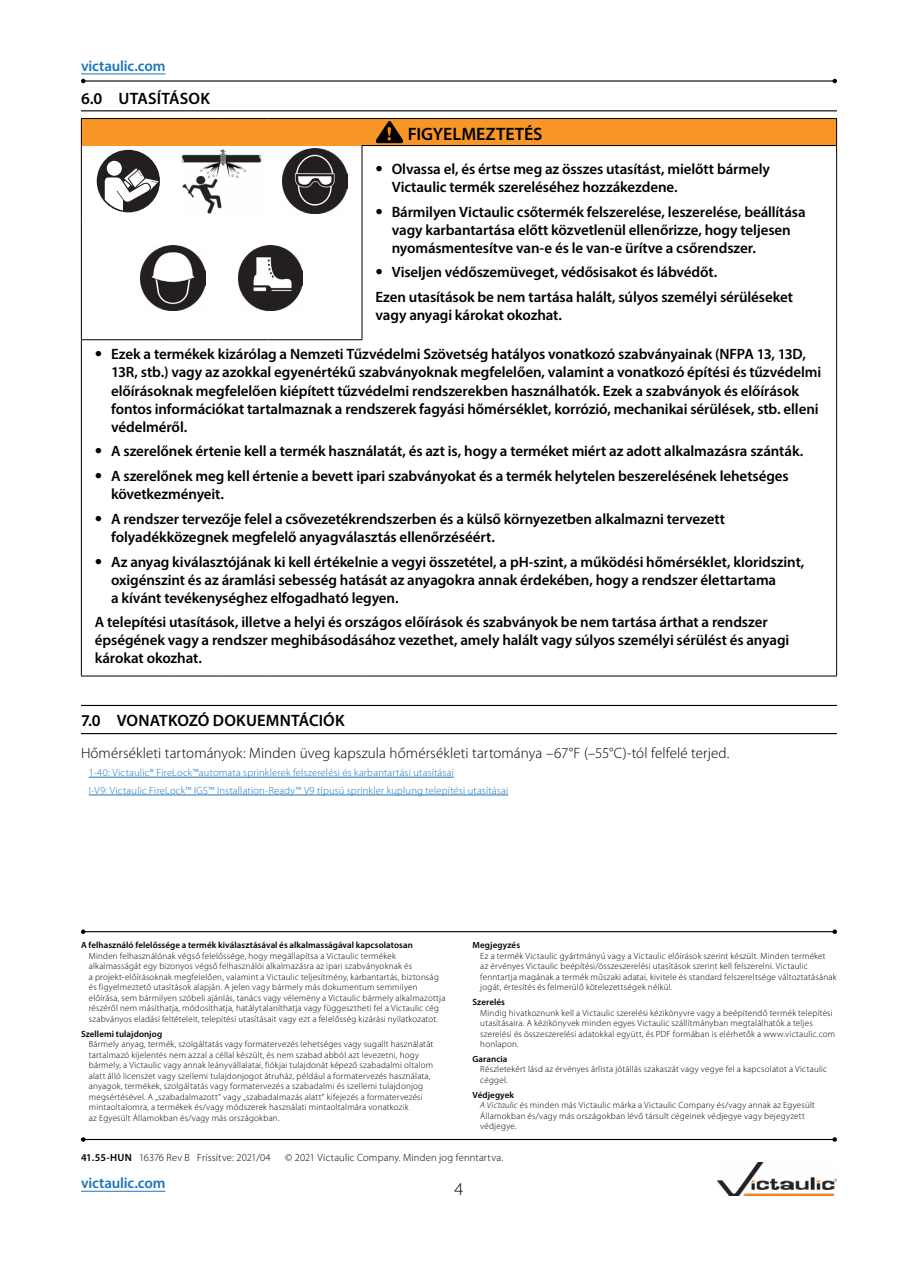
<style>
.page{position:relative;width:918px;height:1263px;background:#fff}
.page>*{position:absolute;margin:0;border:0;box-sizing:border-box;transform-origin:0 0}
.t1{font:600 18px "Myriad Pro";letter-spacing:-.005em;color:#000}
.t2{font:300 18px "Myriad Pro";color:#000}
.t3{font:600 16.5px "Myriad Pro";letter-spacing:.01em;color:#000}
.t4{font:600 15px/18px "Myriad Pro";letter-spacing:-.005em;color:#000}
.t5{font:300 15px "Myriad Pro";letter-spacing:.005em;color:#000}
.t6{font:600 15px "Myriad Pro";letter-spacing:-.01em;color:#1c75bc}
.t7{font:300 10.5px/17.7px "Myriad Pro";letter-spacing:.02em;color:#1c75bc}
.t8{font:300 10.5px "Myriad Pro";letter-spacing:.02em;color:#000}
.t9{font:300 9px/10.5px "Myriad Pro";letter-spacing:.025em;color:#000}
.t10{font:600 9px "Myriad Pro";letter-spacing:.01em;color:#000}
.s1{font-family:"Trade Gothic LT Std Bd 2";font-weight:400}
.s2{font-weight:600}
.s3{font-style:italic}
</style>
<div class="page">
<hr style="left:83px;top:931px;width:752px;height:1px;background:#000">
<svg style="left:81px;top:929px;width:5px;height:5px"></svg>
<svg style="left:832px;top:929px;width:5px;height:5px"></svg>
<hr style="left:81px;top:1191px;width:84px;height:1px;background:#1c75bc">
<hr style="left:81px;top:110px;width:756px;height:1px;background:#000">
<hr style="left:81px;top:705px;width:756px;height:1px;background:#000">
<hr style="left:81px;top:733px;width:756px;height:1px;background:#000">
<hr style="left:89px;top:777px;width:365px;height:1px;background:#1c75bc">
<hr style="left:89px;top:795px;width:419px;height:1px;background:#1c75bc">
<div style="left:81px;top:119px;width:756px;height:27px;background:#f89728"></div>
<hr style="left:81px;top:118px;width:94px;height:1px;background:#000">
<svg style="left:81px;top:119px;width:1px;height:27px"></svg>
<hr style="left:175px;top:118px;width:47px;height:1px;background:#000">
<hr style="left:222px;top:118px;width:46px;height:1px;background:#000">
<hr style="left:268px;top:118px;width:94px;height:1px;background:#000">
<hr style="left:362px;top:118px;width:475px;height:1px;background:#000">
<svg style="left:836px;top:119px;width:1px;height:26px"></svg>
<hr style="left:362px;top:222px;width:1px;height:117px;background:#000">
<hr style="left:836px;top:340px;width:1px;height:336px;background:#000">
<hr style="left:81px;top:146px;width:1px;height:76px;background:#000">
<hr style="left:362px;top:145px;width:475px;height:1px;background:#000">
<hr style="left:362px;top:146px;width:1px;height:76px;background:#000">
<hr style="left:836px;top:146px;width:1px;height:76px;background:#000">
<hr style="left:81px;top:222px;width:1px;height:117px;background:#000">
<hr style="left:836px;top:222px;width:1px;height:118px;background:#000">
<hr style="left:81px;top:340px;width:1px;height:336px;background:#000">
<hr style="left:81px;top:676px;width:94px;height:1px;background:#000">
<hr style="left:175px;top:676px;width:47px;height:1px;background:#000">
<hr style="left:222px;top:676px;width:46px;height:1px;background:#000">
<hr style="left:268px;top:676px;width:94px;height:1px;background:#000">
<hr style="left:362px;top:676px;width:475px;height:1px;background:#000">
<hr style="left:81px;top:339px;width:94px;height:1px;background:#000">
<hr style="left:175px;top:339px;width:47px;height:1px;background:#000">
<hr style="left:222px;top:339px;width:46px;height:1px;background:#000">
<hr style="left:268px;top:339px;width:94px;height:1px;background:#000">
<svg style="left:376px;top:121px;width:27px;height:22px"></svg>
<svg style="left:97px;top:150px;width:63px;height:62px"></svg>
<img style="left:181px;top:149px;width:81px;height:65px">
<img style="left:283px;top:149px;width:64px;height:64px">
<img style="left:140px;top:246px;width:65px;height:64px">
<img style="left:238px;top:246px;width:65px;height:64px">
<hr style="left:83px;top:80px;width:752px;height:2px;background:#000">
<svg style="left:81px;top:79px;width:5px;height:4px"></svg>
<svg style="left:832px;top:79px;width:5px;height:4px"></svg>
<hr style="left:83px;top:1139px;width:752px;height:1px;background:#000">
<svg style="left:81px;top:1137px;width:5px;height:5px"></svg>
<svg style="left:832px;top:1137px;width:5px;height:5px"></svg>
<hr style="left:81px;top:74px;width:84px;height:1px;background:#1c75bc">
<img style="left:718px;top:1162px;width:118px;height:33px">
<h3 class="t6" style="left:81px;top:56px;width:86px">victaulic.com</h3>
<h2 class="t3" style="left:81px;top:87px;width:130px">6.0 UTASÍTÁSOK</h2>
<h1 class="t1" style="left:408px;top:123px;width:136px">FIGYELMEZTETÉS</h1>
<h3 class="t4" style="left:392px;top:159px;width:380px;text-indent:-16px"><span class="s1">•</span> Olvassa el, és értse meg az összes utasítást, mielőtt bármely<br>Victaulic termék szereléséhez hozzákezdene.</h3>
<h3 class="t4" style="left:392px;top:202px;width:416px;text-indent:-16px"><span class="s1">•</span> Bármilyen Victaulic csőtermék felszerelése, leszerelése, beállítása vagy karbantartása előtt közvetlenül ellenőrizze, hogy teljesen nyomásmentesítve van-e és le van-e ürítve a csőrendszer.</h3>
<h3 class="t4" style="left:376px;top:259px;width:419px;line-height:24.8px"><span class="s1">•</span> Viseljen védőszemüveget, védősisakot és lábvédőt.<br>Ezen utasítások be nem tartása halált, súlyos személyi sérüléseket</h3>
<h3 class="t4" style="left:376px;top:306px;width:188px">vagy anyagi károkat okozhat.</h3>
<p class="t4" style="left:111px;top:345px;width:712px;text-indent:-16px"><span class="s1">•</span> Ezek a termékek kizárólag a Nemzeti Tűzvédelmi Szövetség hatályos vonatkozó szabványainak (NFPA 13, 13D, 13R, stb.) vagy az azokkal egyenértékű szabványoknak megfelelően, valamint a vonatkozó építési és tűzvédelmi előírásoknak megfelelően kiépített tűzvédelmi rendszerekben használhatók. Ezek a szabványok és előírások fontos információkat tartalmaznak a rendszerek fagyási hőmérséklet, korrózió, mechanikai sérülések, stb. elleni védelméről.</p>
<h3 class="t4" style="left:95px;top:442px;width:710px"><span class="s1">•</span> A szerelőnek értenie kell a termék használatát, és azt is, hogy a terméket miért az adott alkalmazásra szánták.</h3>
<h3 class="t4" style="left:111px;top:467px;width:679px;text-indent:-16px"><span class="s1">•</span> A szerelőnek meg kell értenie a bevett ipari szabványokat és a termék helytelen beszerelésének lehetséges következményeit.</h3>
<h3 class="t4" style="left:111px;top:509px;width:615px;text-indent:-16px"><span class="s1">•</span> A rendszer tervezője felel a csővezetékrendszerben és a külső környezetben alkalmazni tervezett folyadékközegnek megfelelő anyagválasztás ellenőrzéséért.</h3>
<p class="t4" style="left:111px;top:552px;width:695px;text-indent:-16px"><span class="s1">•</span> Az anyag kiválasztójának ki kell értékelnie a vegyi összetétel, a pH-szint, a működési hőmérséklet, kloridszint, oxigénszint és az áramlási sebesség hatását az anyagokra annak érdekében, hogy a rendszer élettartama<br>a kívánt tevékenységhez elfogadható legyen.</p>
<p class="t4" style="left:95px;top:613px;width:696px">A telepítési utasítások, illetve a helyi és országos előírások és szabványok be nem tartása árthat a rendszer épségének vagy a rendszer meghibásodásához vezethet, amely halált vagy súlyos személyi sérülést és anyagi károkat okozhat.</p>
<h2 class="t3" style="left:81px;top:710px;width:265px">7.0 VONATKOZÓ DOKUEMNTÁCIÓK</h2>
<h3 class="t5" style="left:81px;top:744px;width:650px">Hőmérsékleti tartományok: Minden üveg kapszula hőmérsékleti tartománya –67°F (–55°C)-tól felfelé terjed.</h3>
<p class="t7" style="left:89px;top:764px;width:421px">1-40: Victaulic® FireLock™automata sprinklerek felszerelési és karbantartási utasításai<br>I-V9: Victaulic FireLock™ IGS™ Installation-Ready™ V9 típusú sprinkler kuplung telepítési utasításai</p>
<p class="t10" style="left:81px;top:939px;width:333px">A felhasználó felelőssége a termék kiválasztásával és alkalmasságával kapcsolatosan</p>
<p class="t9" style="left:89px;top:951px;width:358px">Minden felhasználónak végső felelőssége, hogy megállapítsa a Victaulic termékek alkalmasságát egy bizonyos végső felhasználói alkalmazásra az ipari szabványoknak és<br>a projekt-előírásoknak megfelelően, valamint a Victaulic teljesítmény, karbantartás, biztonság és figyelmeztető utasítások alapján. A jelen vagy bármely más dokumentum semmilyen előírása, sem bármilyen szóbeli ajánlás, tanács vagy vélemény a Victaulic bármely alkalmazottja részéről nem másíthatja, módosíthatja, hatálytalaníthatja vagy függesztheti fel a Victaulic cég szabványos eladási feltételeit, telepítési utasításait vagy ezt a felelősség kizárási nyilatkozatot.</p>
<p class="t10" style="left:81px;top:1028px;width:83px">Szellemi tulajdonjog</p>
<p class="t9" style="left:89px;top:1039px;width:346px">Bármely anyag, termék, szolgáltatás vagy formatervezés lehetséges vagy sugallt használatát tartalmazó kijelentés nem azzal a céllal készült, és nem szabad abból azt levezetni, hogy bármely, a Victaulic vagy annak leányvállalatai, fiókjai tulajdonát képező szabadalmi oltalom alatt álló licenszet vagy szellemi tulajdonjogot átruház, például a formatervezés használata, anyagok, termékek, szolgáltatás vagy formatervezés a szabadalmi és szellemi tulajdonjog megsértésével. A „szabadalmazott” vagy „szabadalmazás alatt” kifejezés a formatervezési mintaoltalomra, a termékek és/vagy módszerek használati mintaoltalmára vonatkozik<br>az Egyesült Államokban és/vagy más országokban.</p>
<p class="t10" style="left:472px;top:939px;width:49px">Megjegyzés</p>
<p class="t9" style="left:480px;top:951px;width:358px">Ez a termék Victaulic gyártmányú vagy a Victaulic előírások szerint készült. Minden terméket<br>az érvényes Victaulic beépítési/összeszerelési utasítások szerint kell felszerelni. Victaulic fenntartja magának a termék műszaki adatai, kivitele és standard felszereltsége változtatásának jogát, értesítés és felmerülő kötelezettségek nélkül.</p>
<p class="t10" style="left:472px;top:996px;width:34px">Szerelés</p>
<p class="t9" style="left:480px;top:1007px;width:356px">Mindig hivatkoznunk kell a Victaulic szerelési kézikönyvre vagy a beépítendő termék telepítési utasításaira. A kézikönyvek minden egyes Victaulic szállítmányban megtalálhatók a teljes szerelési és összeszerelési adatokkal együtt, és PDF formában is elérhetők a www.victaulic.com honlapon.</p>
<p class="t10" style="left:472px;top:1053px;width:36px">Garancia</p>
<p class="t9" style="left:480px;top:1064px;width:348px">Részletekért lásd az érvényes árlista jótállás szakaszát vagy vegye fel a kapcsolatot a Victaulic céggel.</p>
<p class="t9" style="left:480px;top:1089px;width:336px;text-indent:-8px"><span class="s2">Védjegyek<br></span><span class="s3">A Victaulic</span> és minden más Victaulic márka a Victaulic Company és/vagy annak az Egyesült Államokban és/vagy más országokban lévő társult cégeinek védjegye vagy bejegyzett védjegye.</p>
<p class="t8" style="left:81px;top:1152px;width:191px"><span class="s2">41.55-HUN</span> 16376 Rev B Frissítve: 2021/04</p>
<p class="t8" style="left:285px;top:1152px;width:220px">© 2021 Victaulic Company. Minden jog fenntartva.</p>
<h3 class="t6" style="left:81px;top:1174px;width:86px">victaulic.com</h3>
<h1 class="t2" style="left:455px;top:1179px;width:10px">4</h1>
</div>
